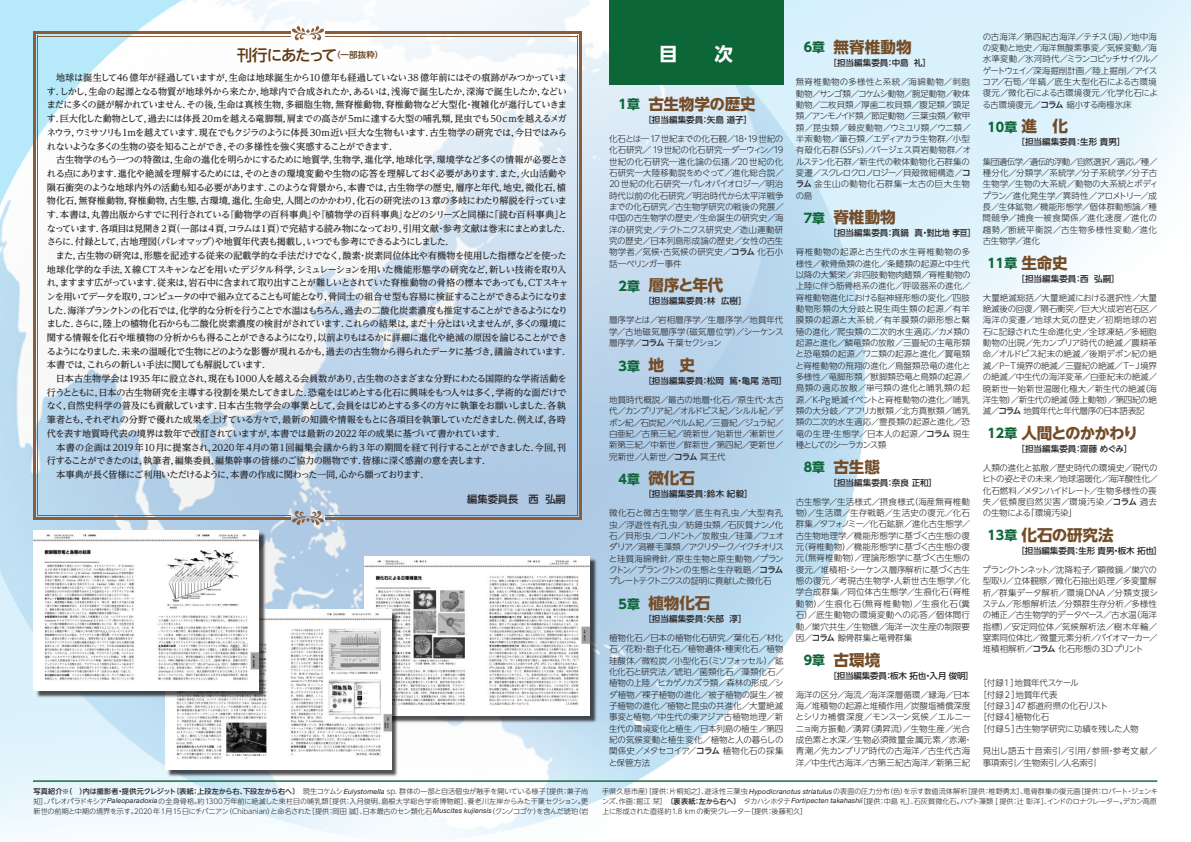
<style>
.page{position:relative;width:1191px;height:842px;background:#fff}
.page>*{position:absolute;margin:0;border:0;box-sizing:border-box;transform-origin:0 0}
.t1{font:700 18.4px "UD Shin Go NT Pro";color:#fff}
.t2{font:700 15.6px "UD Shin Go NT Pro";letter-spacing:-.01em;color:#744c27}
.t3{font:500 15.6px "UD Shin Go NT Pro";letter-spacing:-.09em;color:#603711}
.t4{font:700 15.6px "UD Shin Go NT Pro";letter-spacing:-.065em;color:#744c27}
.t5{font:700 12.8px "UD Shin Go NT Pro";color:#0c6638}
.t6{font:500 10.2px "UD Shin Go NT Pro";letter-spacing:.005em;color:#231f20}
.t7{font:500 9.2px/13.7px "UD Reimin Pro";letter-spacing:-.055em;color:#231f20}
.t8{font:300 8.5px/11.3px "UD Shin Go NT Pro";letter-spacing:-.01em;color:#231f20;text-align:justify}
.t9{font:500 8.5px "UD Shin Go NT Pro";letter-spacing:.005em;color:#231f20}
.t10{font:500 8.5px "UD Shin Go NT Pro";letter-spacing:-.02em;color:#231f20}
.t11{font:300 8.5px/11.3px "UD Shin Go NT Pro";letter-spacing:.015em;color:#231f20}
.t12{font:300 7.1px/9.9px "UD Shin Go NT Pro";letter-spacing:-.01em;color:#231f20;text-align:justify}
.s1{font-size:12.8px;color:#0c6638}
.s2{font-weight:500}
.s3{font-size:15.6px;color:#744c27}
.s4{font-family:"Helvetica Neue LT Std";font-weight:400;font-style:italic}
</style>
<div class="page">
<img style="left:0;top:0;width:1191px;height:840px">
<svg style="left:299px;top:510px;width:26px;height:15px"></svg>
<svg style="left:291px;top:26px;width:34px;height:15px"></svg>
<hr style="left:33px;top:32px;width:257px;height:2px;background:#8a5d3b">
<hr style="left:37px;top:36px;width:253px;height:1px;background:#8a5d3b">
<hr style="left:37px;top:36px;width:1px;height:479px;background:#8a5d3b">
<hr style="left:33px;top:32px;width:2px;height:487px;background:#8a5d3b">
<hr style="left:325px;top:517px;width:256px;height:2px;background:#8a5d3b">
<hr style="left:325px;top:515px;width:252px;height:1px;background:#8a5d3b">
<hr style="left:325px;top:32px;width:256px;height:2px;background:#8a5d3b">
<hr style="left:325px;top:36px;width:252px;height:1px;background:#8a5d3b">
<hr style="left:577px;top:36px;width:1px;height:479px;background:#8a5d3b">
<hr style="left:579px;top:32px;width:2px;height:487px;background:#8a5d3b">
<hr style="left:33px;top:780px;width:1124px;height:2px;background:#0c6638">
<div style="left:609px;top:0;width:174px;height:85px;background:#0c6638"></div>
<img style="left:333px;top:524px;width:297px;height:233px">
<img style="left:364px;top:556px;width:226px;height:160px">
<img style="left:134px;top:577px;width:297px;height:233px">
<img style="left:166px;top:609px;width:225px;height:160px">
<img style="left:2px;top:499px;width:297px;height:232px">
<img style="left:33px;top:531px;width:226px;height:160px">
<h2 class="t3" style="left:237px;top:43px;width:148px">刊行にあたって<sup>（一部抜粋）</sup></h2>
<p class="t7" style="left:47px;top:71px;width:526px">　地球は誕生して46 億年が経過していますが，生命は地球誕生から10 億年も経過していない38 億年前にはその痕跡がみつかっています．しかし，生命の起源となる物質が地球外から来たか，地球内で合成されたか，あるいは，浅海で誕生したか，深海で誕生したか，などいまだに多くの謎が解かれていません．その後，生命は真核生物，多細胞生物，無脊椎動物，脊椎動物など大型化・複雑化が進行していきます．巨大化した動物として，過去には体長 20ｍを越える竜脚類，肩までの高さが5ｍに達する大型の哺乳類，昆虫でも50ｃｍを越えるメガネウラ，ウミサソリも1ｍを越えています．現在でもクジラのように体長 30ｍ近い巨大な生物もいます．古生物学の研究では，今日ではみられないような多くの生物の姿を知ることができ，その多様性を強く実感することができます．<br>　古生物学のもう一つの特徴は，生命の進化を明らかにするために地質学，生物学，進化学，地球化学，環境学など多くの情報が必要とされる点にあります．進化や絶滅を理解するためには，そのときの環境変動や生物の応答を理解しておく必要があります．また，火山活動や隕石衝突のような地球内外の活動も知る必要があります．このような背景から，本書では，古生物学の歴史，層序と年代，地史，微化石，植物化石，無脊椎動物，脊椎動物，古生態，古環境，進化，生命史，人間とのかかわり，化石の研究法の13章の多岐にわたり解説を行っています．本書は，丸善出版からすでに刊行されている『動物学の百科事典』や『植物学の百科事典』などのシリーズと同様に「読む百科事典」となっています．各項目は見開き2頁（一部は4 頁，コラムは1頁）で完結する読み物になっており，引用文献・参考文献は巻末にまとめました．さらに．付録として，古地理図（パレオマップ）や地質年代表も掲載し，いつでも参考にできるようにしました．<br>　また，古生物の研究は，形態を記述する従来の記載学的な手法だけでなく，酸素・炭素同位体比や有機物を使用した指標などを使った地球化学的な手法，X 線 CTスキャンなどを用いたデジタル科学，シミュレーションを用いた機能形態学の研究など，新しい技術を取り入れ，ますます広がっています．従来は，岩石中に含まれて取り出すことが難しいとされていた脊椎動物の骨格の標本であっても，CTスキャンを用いてデータを取り，コンピュータの中で組み立てることも可能となり，骨同士の組合せ型も容易に検証することができるようになりました．海洋プランクトンの化石では，化学的な分析を行うことで水温はもちろん，過去の二酸化炭素濃度も推定することができるようになりました．さらに，陸上の植物化石からも二酸化炭素濃度の検討がされています．これらの結果は，まだ十分とはいえませんが，多くの環境に関する情報を化石や堆積物の分析からも得ることができるようになり，以前よりもはるかに詳細に進化や絶滅の原因を論じることができるようになりました．未来の温暖化で生物にどのような影響が現れるかも，過去の古生物から得られたデータに基づき，議論されています．本書では，これらの新しい手法に関しても解説しています．<br>　日本古生物学会は1935 年に設立され，現在も1000人を越える会員数があり，古生物のさまざまな分野にわたる国際的な学術活動を行うとともに，日本の古生物研究を主導する役割を果たしてきました．恐竜をはじめとする化石に興味をもつ人々は多く，学術的な面だけでなく，自然史科学の普及にも貢献しています．日本古生物学会の事業として，会員をはじめとする多くの方々に執筆をお願いしました．各執筆者とも，それぞれの分野で優れた成果を上げている方々で，最新の知識や情報をもとに各項目を執筆していただきました．例えば，各時代を表す地質時代表の境界は数年で改訂されていますが，本書では最新の2022年の成果に基づいて書かれています．<br>　本書の企画は2019年10月に提案され，2020年4月の第1回編集会議から約3年の期間を経て刊行することができました．今回，刊行することができたのは，執筆者，編集委員，編集幹事の皆様のご協力の賜物です．皆様に深く感謝の意を表します．<br>　本事典が長く皆様にご利用いただけるように，本書の作成に関わった一同，心から願っております．</p>
<p class="t6" style="left:467px;top:490px;width:100px">編集委員長　西 弘嗣</p>
<h1 class="t1" style="left:659px;top:39px;width:75px">目　　次</h1>
<h2 class="t2" style="left:618px;top:91px;width:139px"><span class="s1">1章</span> 古生物学の歴史</h2>
<p class="t9" style="left:643px;top:113px;width:110px">［担当編集委員：矢島 道子］</p>
<p class="t8" style="left:609px;top:133px;width:176px">化石とは―17世紀までの化石観／18・19世紀の化石研究／ 19世紀の化石研究―ダーウィン／19世紀の化石研究―進化論の伝播／20世紀の化石研究―大陸移動説をめぐって／進化総合説／20世紀の化石研究―パレオバイオロジー／明治時代以前の化石研究／明治時代から太平洋戦争までの化石研究／古生物学研究の戦後の発展／中国の古生物学の歴史／生命誕生の研究史／海洋の研究史／テクトニクス研究史／造山運動研究の歴史／日本列島形成論の歴史／女性の古生物学者／気候・古気候の研究史／<span class="s2">コラム</span> 化石小話―ベリンガー事件</p>
<h2 class="t2" style="left:618px;top:273px;width:106px"><span class="s1">2章</span> 層序と年代</h2>
<p class="t9" style="left:643px;top:294px;width:105px">［担当編集委員：林 広樹］</p>
<p class="t8" style="left:609px;top:314px;width:176px">層序学とは／岩相層序学／生層序学／地質年代学／古地磁気層序学（磁気層位学）／シーケンス層序学／<span class="s2">コラム</span> 千葉セクション</p>
<h2 class="t2" style="left:618px;top:353px;width:78px"><span class="s1">3章</span> 地　史</h2>
<p class="t9" style="left:643px;top:374px;width:145px">［担当編集委員：松岡 篤・亀尾 浩司］</p>
<p class="t8" style="left:609px;top:394px;width:176px">地質時代概説／最古の地層・化石／原生代・太古代／カンブリア紀／オルドビス紀／シルル紀／デボン紀／石炭紀／ペルム紀／三畳紀／ジュラ紀／白亜紀／古第三紀／暁新世／始新世／漸新世／新第三紀／中新世／鮮新世／第四紀／更新世／完新世／人新世／<span class="s2">コラム</span> 冥王代</p>
<h2 class="t2" style="left:618px;top:466px;width:78px"><span class="s1">4章</span> 微化石</h2>
<p class="t9" style="left:643px;top:487px;width:111px">［担当編集委員：鈴木 紀毅］</p>
<p class="t8" style="left:609px;top:507px;width:177px">微化石と微古生物学／底生有孔虫／大型有孔虫／浮遊性有孔虫／紡錘虫類／石灰質ナンノ化石／貝形虫／コノドント／放散虫／珪藻／フェオダリア／渦鞭毛藻類／アクリターク／イクチオリスと珪質海綿骨針／原生生物と原生動物／プランクトン／プランクトンの生態と生存戦略／<span class="s2">コラム</span>プレートテクトニクスの証明に貢献した微化石</p>
<h2 class="t2" style="left:618px;top:591px;width:93px"><span class="s1">5章</span> 植物化石</h2>
<p class="t9" style="left:643px;top:612px;width:105px">［担当編集委員：矢部 淳］</p>
<p class="t8" style="left:609px;top:632px;width:176px">植物化石／日本の植物化石研究／葉化石／材化石／花粉・胞子化石／植物遺体・種実化石／植物珪酸体／微粒炭／小型化石（ミソフォッセル）／鉱化化石と研究法／琥珀／菌類化石／藻類化石／植物の上陸／ヒカゲノカズラ類／森林の形成／シダ植物／裸子植物の進化／被子植物の誕生／被子植物の進化／植物と昆虫の共進化／大量絶滅事変と植物／中生代の東アジア古植物地理／新生代の環境変化と植生／日本列島の植生／第四紀の気候変動と植生変化／植物と人の暮らしの関係史／メタセコイア／<span class="s2">コラム</span> 植物化石の採集と保管方法</p>
<h2 class="t2" style="left:803px;top:34px;width:109px"><span class="s1">6章</span> 無脊椎動物</h2>
<p class="t9" style="left:828px;top:56px;width:104px">［担当編集委員：中島 礼］</p>
<p class="t8" style="left:795px;top:76px;width:177px;text-align:left">無脊椎動物の多様性と系統／海綿動物／刺胞動物／サンゴ類／コケムシ動物／腕足動物／軟体動物／二枚貝類／厚歯二枚貝類／腹足類／頭足類／アンモノイド類／節足動物／三葉虫類／軟甲類／昆虫類／棘皮動物／ウミユリ類／ウニ類／半索動物／筆石類／エディアカラ生物群／小型有殻化石群（SSFs）／バージェス頁岩動物群／オルステン化石群／新生代の軟体動物化石群集の変遷／スクレロクロノロジー／貝殻微細構造／<span class="s2">コラム</span> 金生山の動物化石群集－太古の巨大生物の島</p>
<h2 class="t2" style="left:803px;top:205px;width:94px"><span class="s1">7章</span> 脊椎動物</h2>
<p class="t9" style="left:828px;top:226px;width:149px">［担当編集委員：真鍋 真・對比地 孝亘］</p>
<p class="t8" style="left:795px;top:246px;width:177px">脊椎動物の起源と古生代の水生脊椎動物の多様性／軟骨魚類の進化／条鰭類の起源と中生代以降の大繁栄／非四肢動物肉鰭類／脊椎動物の上陸に伴う筋骨格系の進化／呼吸器系の進化／脊椎動物進化における脳神経形態の変化／四肢動物形類の大分岐と現生両生類の起源／有羊膜類の起源と大系統／有羊膜類の卵形態と繫殖の進化／爬虫類の二次的水生適応／カメ類の起源と進化／鱗竜類の放散／三畳紀の主竜形類と恐竜類の起源／ワニ類の起源と進化／翼竜類と脊椎動物の飛翔の進化／鳥盤類恐竜の進化と多様性／竜脚形類／獣脚類恐竜と鳥類の起源／鳥類の適応放散／単弓類の進化と哺乳類の起源／K-Pg絶滅イベントと脊椎動物の進化／哺乳類の大分岐／アフリカ獣類／北方真獣類／哺乳類の二次的水生適応／霊長類の起源と進化／恐竜の生理・生態学／日本人の起源／<span class="s2">コラム</span> 現生種としてのシーラカンス類</p>
<h2 class="t2" style="left:803px;top:454px;width:78px"><span class="s1">8章</span> 古生態</h2>
<p class="t9" style="left:828px;top:476px;width:110px">［担当編集委員：奈良 正和］</p>
<p class="t8" style="left:795px;top:496px;width:176px">古生態学／生活様式／摂食様式（海産無脊椎動物）／生活環／生存戦略／生活史の復元／化石群集／タフォノミー／化石鉱脈／進化古生態学／古生物地理学／機能形態学に基づく古生態の復元（脊椎動物）／機能形態学に基づく古生態の復元（無脊椎動物）／理論形態学に基づく古生態の復元／堆積相・シーケンス層序解析に基づく古生態の復元／考現古生物学・人新世古生態学／化学合成群集／同位体古生態学／生痕化石（脊椎動物）／生痕化石（無脊椎動物）／生痕化石（糞石）／底生動物の環境変動への応答／個体間行動／巣穴共生／生物礁／海洋一次生産の制限要因／<span class="s2">コラム</span> 鯨骨群集と竜骨群集</p>
<h2 class="t2" style="left:803px;top:647px;width:78px"><span class="s1">9章</span> 古環境</h2>
<p class="t10" style="left:828px;top:669px;width:147px">［担当編集委員：板木 拓也・入月 俊明］</p>
<p class="t8" style="left:795px;top:688px;width:178px;text-align:left">海洋の区分／海流／海洋深層循環／縁海／日本海／堆積物の起源と堆積作用／炭酸塩補償深度とシリカ補償深度／モンスーン気候／エルニーニョ南方振動／湧昇（湧昇流）／生物生産／光合成色素と水深／生物必須微量金属元素／赤潮・青潮／先カンブリア時代の古海洋／古生代古海洋／中生代古海洋／古第三紀古海洋／新第三紀</p>
<p class="t8" style="left:982px;top:31px;width:177px;text-align:left">の古海洋／第四紀古海洋／テチス（海）／地中海の変動と地史／海洋無酸素事変／気候変動／海水準変動／氷河時代／ミランコビッチサイクル／ゲートウェイ／深海掘削計画／陸上掘削／アイスコア／石筍／年縞／底生大型化石による古環境復元／微化石による古環境復元／化学化石による古環境復元／<span class="s2">コラム</span> 縮小する南極氷床</p>
<h3 class="t5" style="left:987px;top:116px;width:82px">10章<span class="s3">進　化</span></h3>
<p class="t9" style="left:1016px;top:135px;width:110px">［担当編集委員：生形 貴男］</p>
<p class="t8" style="left:982px;top:155px;width:177px;text-align:left">集団遺伝学／遺伝的浮動／自然選択／適応／種／種分化／分類学／系統学／分子系統学／分子古生物学／生物の大系統／動物の大系統とボディプラン／進化発生学／異時性／アロメトリー／成長／生体鉱物／機能形態学／個体群動態論／種間競争／捕食―被食関係／進化速度／進化の趨勢／断続平衡説／古生物多様性変動／進化古生物学／進化</p>
<h3 class="t5" style="left:987px;top:253px;width:82px">11章<span class="s3">生命史</span></h3>
<p class="t9" style="left:1016px;top:272px;width:104px">［担当編集委員：西 弘嗣］</p>
<p class="t8" style="left:982px;top:291px;width:177px">大量絶滅総括／大量絶滅における選択性／大量絶滅後の回復／隕石衝突／巨大火成岩岩石区／海洋の変遷／地球大気の歴史／初期地球の岩石に記録された生命進化史／全球凍結／多細胞動物の出現／先カンブリア時代の絶滅／農耕革命／オルドビス紀末の絶滅／後期デボン紀の絶滅／P― T境界の絶滅／三畳紀の絶滅／T― J境界の絶滅／中生代の海洋変革／白亜紀末の絶滅／暁新世―始新世温暖化極大／新生代の絶滅（海洋生物）／新生代の絶滅（陸上動物）／第四紀の絶滅／<span class="s2">コラム</span> 地質年代と年代層序の日本語表記</p>
<h2 class="t4" style="left:987px;top:420px;width:152px"><span class="s1">12章</span>人間とのかかわり</h2>
<p class="t9" style="left:1016px;top:442px;width:117px">［担当編集委員：齋藤 めぐみ］</p>
<p class="t8" style="left:982px;top:462px;width:177px;text-align:left">人類の進化と拡散／歴史時代の環境史／現代のヒトの姿とその未来／地球温暖化／海洋酸性化／化石燃料／メタンハイドレート／生物多様性の喪失／低頻度自然災害／環境汚染／<span class="s2">コラム</span> 過去の生物による「環境汚染」</p>
<h2 class="t2" style="left:987px;top:522px;width:128px"><span class="s1">13章</span>化石の研究法</h2>
<p class="t10" style="left:1016px;top:544px;width:147px">［担当編集委員：生形 貴男・板木 拓也］</p>
<p class="t8" style="left:982px;top:564px;width:177px;text-align:left">プランクトンネット／沈降粒子／顕微鏡／巣穴の型取り／立体観察／微化石抽出処理／多変量解析／群集データ解析／環境DNA ／分類支援システム／形態解析法／分類群生存分析／多様性の補正／古生物学的データベース／古水温（海洋指標）／安定同位体／気候解析法／樹木年輪／窒素同位体比／微量元素分析／バイオマーカー／堆積相解析／<span class="s2">コラム</span> 化石形態の3Dプリント</p>
<p class="t8" style="left:978px;top:677px;width:162px;text-align:left">［付録１］地質年代スケール<br>［付録２］地質年代表<br>［付録３］47都道府県の化石リスト<br>［付録４］植物化石<br>［付録５］古生物学研究に功績を残した人物</p>
<p class="t11" style="left:982px;top:745px;width:176px">見出し語五十音索引／引用/参照・参考文献／事項索引／生物索引／人名索引</p>
<p class="t12" style="left:34px;top:786px;width:556px"><span class="s2">写真紹介※（　）内は撮影者・提供元クレジット〔表紙：上段左から右、下段左から右へ〕</span>　現生コケムシ<span class="s4">Eulystomella</span> sp. 群体の一部と自活個虫が触手を開いている様子［提供：兼子尚知］、パレオパラドキシア<span class="s4">Paleoparadoxia</span>の全身骨格。約1300万年前に絶滅した束柱目の哺乳類［提供：入月俊明、島根大学総合学術博物館］、養老川左岸からみた千葉セクション。更新世の前期と中期の境界を示す。2020 年1月15日にチバニアン（Chibanian）と命名された［提供：岡田 誠］、日本最古のセン類化石 <span class="s4">Muscites kujiensis</span>（クンノコゴケ）を含んだ琥珀（岩</p>
<p class="t12" style="left:602px;top:786px;width:557px;text-align:left">手県久慈市産）［提供：片桐知之］、遊泳性三葉虫 <span class="s4">Hypodicranotus striatulus</span>の表面の圧力分布（色）を示す数値流体解析［提供：椎野勇太］、竜骨群集の復元画［提供：ロバート・ジェンキンズ、作画：掘江 栞］　<span class="s2">〔裏表紙：左から右へ〕</span>　タカハシホタテ<span class="s4">Fortipecten takahashii</span>［提供：中島 礼］、石灰質微化石。ハプト藻類 [ 提供：辻 彰洋]、インドのロナクレーター。デカン高原上に形成された直径約1.8 kmの衝突クレーター［提供：後藤和久］</p>
</div>
